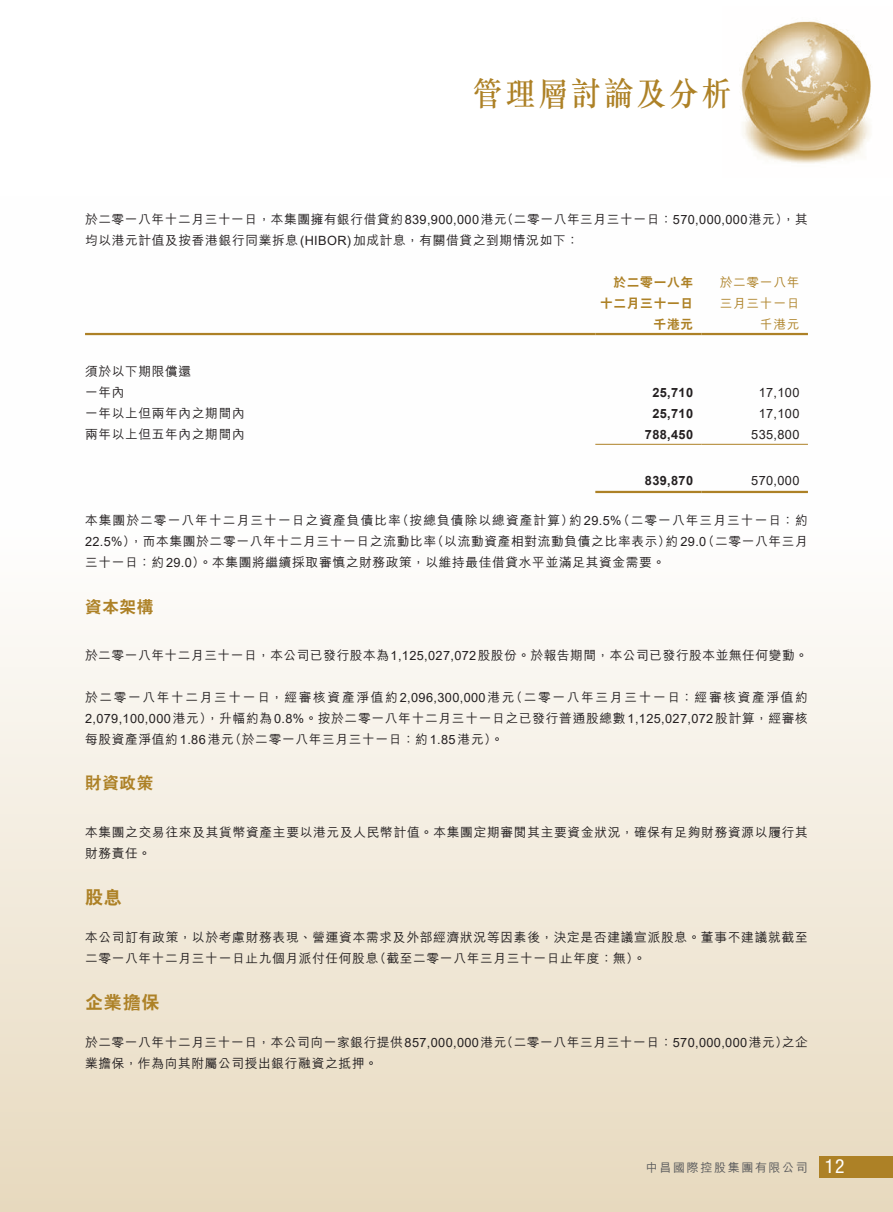
<style>
.page{position:relative;width:893px;height:1212px;background:#fff}
.page>*{position:absolute;margin:0;border:0;box-sizing:border-box;transform-origin:0 0}
.t1{font:500 33px "M Sung HK";letter-spacing:.1em;color:#ad8126;scale:.9 1}
.t2{font:condensed 19.5px "Helvetica Neue LT Std";color:#fff}
.t3{font:800 18px "C Hei 2 HK";letter-spacing:.05em;color:#ad8126}
.t4{font:800 16.5px "C Hei 2 HK";letter-spacing:.05em;color:#ad8126}
.t5{font:500 12.75px/21px "M Hei HK";letter-spacing:.05em;color:#231f20}
.t6{font:500 12.75px "M Hei HK";letter-spacing:.125em;color:#231f20}
.t7{font:500 12.75px "M Hei HK";letter-spacing:.08em;color:#231f20}
.t8{font:12.75px "Arial";letter-spacing:.03em;color:#231f20}
.t9{font:700 12.75px "Arial";letter-spacing:.03em;color:#231f20}
.t10{font:800 12.75px/21px "C Hei 2 HK";letter-spacing:.05em;color:#ad8126;text-align:right}
.t11{font:500 12.75px/21px "M Hei HK";letter-spacing:.05em;color:#ad8126;text-align:right}
.t12{font:500 12px "M Hei HK";letter-spacing:.14em;color:#57585a}
.s1{font-family:"Arial";font-weight:400}
.s2{font-family:"M Hei HK";font-weight:500}
</style>
<div class="page">
<div style="left:0;top:196px;width:893px;height:1016px;background:linear-gradient(to bottom,#fff,#eaddc5)"></div>
<img style="left:740px;top:21px;width:131px;height:143px">
<div style="left:819px;top:1156px;width:74px;height:21px;background:#ad8126"></div>
<hr style="left:85px;top:333px;width:510px;height:2px;background:#ad8126">
<hr style="left:595px;top:333px;width:107px;height:2px;background:#ad8126">
<hr style="left:702px;top:333px;width:106px;height:2px;background:#ad8126">
<hr style="left:595px;top:444px;width:107px;height:1px;background:#ad8126">
<hr style="left:702px;top:444px;width:106px;height:1px;background:#ad8126">
<hr style="left:595px;top:491px;width:107px;height:2px;background:#ad8126">
<hr style="left:702px;top:491px;width:106px;height:2px;background:#ad8126">
<h1 class="t1" style="left:473px;top:71px;width:289px">管理層討論及分析</h1>
<p class="t5" style="left:85px;top:208px;width:495px">於二零一八年十二月三十一日，本集團擁有銀行借貸約<span class="s1">839,900,000</span>港元<br>均以港元計值及按香港銀行同業拆息<span class="s1">(HIBOR)</span>加成計息，有關借貸之到期情況如下：</p>
<p class="t5" style="left:501px;top:208px;width:309px">（二零一八年三月三十一日：<span class="s1">570,000,000</span>港元，）其</p>
<p class="t10" style="left:600px;top:272px;width:94px">於二零一八年十二月三十一日</p>
<p class="t11" style="left:720px;top:271px;width:81px">於二零一八年三月三十一日千港元</p>
<p class="t10" style="left:654px;top:314px;width:41px">千港元</p>
<p class="t5" style="left:85px;top:359px;width:108px">須於以下期限償還</p>
<p class="t5" style="left:85px;top:380px;width:41px">一年內</p>
<p class="t9" style="left:652px;top:383px;width:42px">25,710</p>
<p class="t8" style="left:759px;top:383px;width:42px">17,100</p>
<p class="t5" style="left:85px;top:401px;width:161px">一年以上但兩年內之期間內</p>
<p class="t9" style="left:652px;top:404px;width:42px">25,710</p>
<p class="t8" style="left:759px;top:404px;width:42px">17,100</p>
<p class="t5" style="left:85px;top:422px;width:161px">兩年以上但五年內之期間內</p>
<p class="t9" style="left:645px;top:425px;width:50px">788,450</p>
<p class="t8" style="left:751px;top:425px;width:50px">535,800</p>
<p class="t9" style="left:645px;top:472px;width:50px">839,870</p>
<p class="t7" style="left:617px;top:511px;width:192px">（二零一八年三月三十一日：約</p>
<p class="t8" style="left:751px;top:472px;width:50px">570,000</p>
<p class="t7" style="left:85px;top:511px;width:317px">本集團於二零一八年十二月三十一日之資產負債比率</p>
<p class="t7" style="left:396px;top:511px;width:179px">（按總負債除以總資產計算）</p>
<p class="t8" style="left:569px;top:512px;width:54px"><span class="s2">約</span>29.5%</p>
<p class="t5" style="left:431px;top:530px;width:241px">（以流動資產相對流動負債之比率表示）</p>
<p class="t5" style="left:85px;top:530px;width:581px"><span class="s1">22.5%</span> ，）而本集團於二零一八年十二月三十一日之流動比率<br>三十一日：約<span class="s1">29.0</span>）。本集團將繼續採取審慎之財務政策，以維持最佳借貸水平並滿足其資金需要。</p>
<p class="t4" style="left:85px;top:596px;width:70px">資本架構</p>
<p class="t5" style="left:85px;top:644px;width:724px">於二零一八年十二月三十一日，本公司已發行股本為<span class="s1">1,125,027,072</span>股股份。於報告期間，本公司已發行股本並無任何變動。</p>
<p class="t6" style="left:510px;top:688px;width:300px">（二零一八年三月三十一日：經審核資產淨值約</p>
<p class="t5" style="left:702px;top:530px;width:108px">（二零一八年三月</p>
<p class="t8" style="left:666px;top:533px;width:42px"><span class="s2">約</span>29.0</p>
<p class="t6" style="left:85px;top:688px;width:431px">於二零一八年十二月三十一日，經審核資產淨值約<span class="s1">2,096,300,000</span>港元</p>
<p class="t5" style="left:85px;top:707px;width:724px"><span class="s1">2,079,100,000</span>港元，）升幅約為<span class="s1">0.8%</span>。按於二零一八年十二月三十一日之已發行普通股總數<span class="s1">1,125,027,072</span>股計算，經審核</p>
<p class="t5" style="left:229px;top:728px;width:276px">（於二零一八年三月三十一日：約<span class="s1">1.85</span>港元。(</p>
<p class="t5" style="left:85px;top:728px;width:150px">每股資產淨值約<span class="s1">1.86</span>港元</p>
<p class="t4" style="left:85px;top:772px;width:70px">財資政策</p>
<p class="t5" style="left:85px;top:820px;width:724px">本集團之交易往來及其貨幣資產主要以港元及人民幣計值。本集團定期審閱其主要資金狀況，確保有足夠財務資源以履行其財務責任。</p>
<h3 class="t3" style="left:85px;top:885px;width:38px">股息</h3>
<p class="t5" style="left:373px;top:925px;width:436px;text-indent:-288px">本公司訂有政策，以於考慮財務表現、營運資本需求及外部經濟狀況等因素後，決定是否建議宣派股息。董事不建議就截至（截至二零一八年三月三十一日止年度：無。(</p>
<p class="t5" style="left:85px;top:946px;width:295px">二零一八年十二月三十一日止九個月派付任何股息</p>
<h3 class="t3" style="left:85px;top:990px;width:76px">企業擔保</h3>
<p class="t5" style="left:782px;top:1030px;width:28px">之企</p>
<p class="t5" style="left:85px;top:1030px;width:423px">於二零一八年十二月三十一日，本公司向一家銀行提供<span class="s1">857,000,000</span>港元業擔保，作為向其附屬公司授出銀行融資之抵押。</p>
<p class="t5" style="left:501px;top:1030px;width:289px">（二零一八年三月三十一日：<span class="s1">570,000,000</span>港元）</p>
<p class="t12" style="left:646px;top:1159px;width:164px">中昌國際控股集團有限公司</p>
<h2 class="t2" style="left:825px;top:1155px;width:21px">12</h2>
</div>
